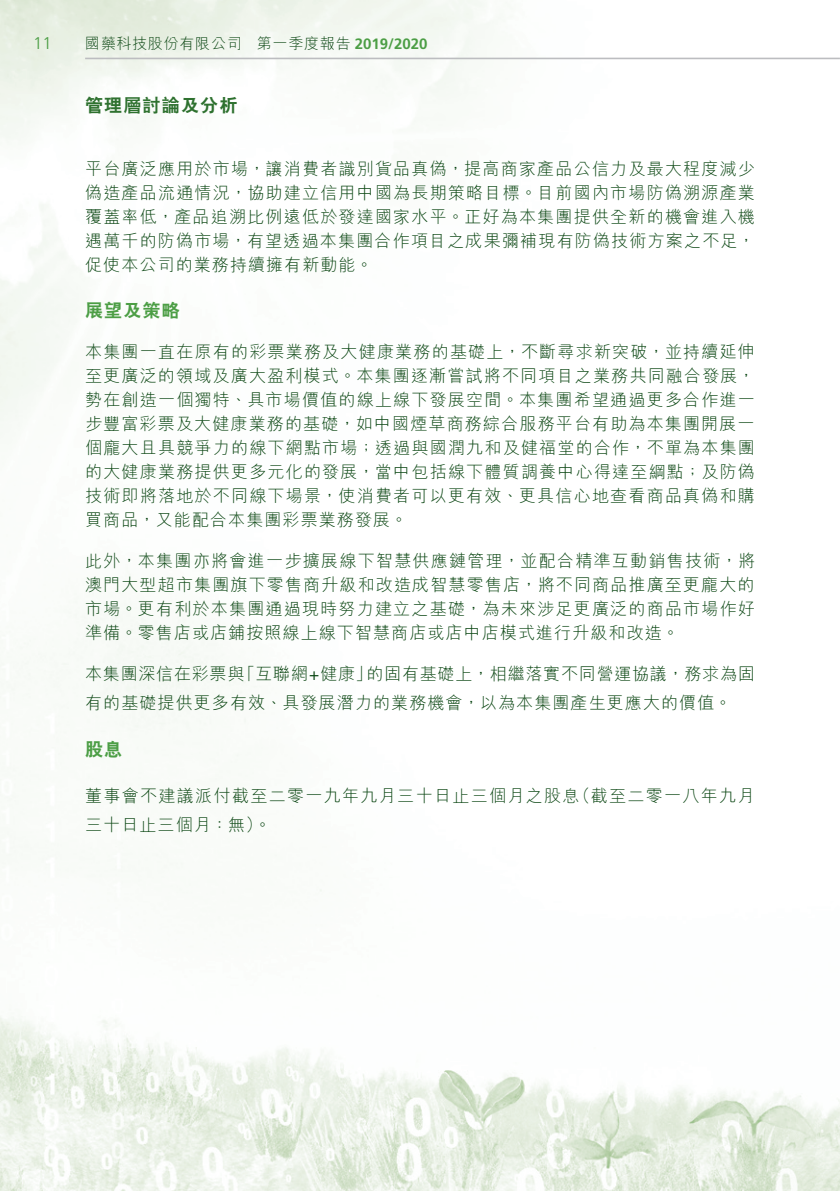
<style>
.page{position:relative;width:840px;height:1191px;background:#fff}
.page>*{position:absolute;margin:0;border:0;box-sizing:border-box;transform-origin:0 0}
.t1{font:800 18px "C Hei 2 HK";letter-spacing:.065em;color:#2e712f}
._03_H1{font:800 18px "C Hei 2 HK";letter-spacing:.065em;color:#4c9e45}
._01_Body_Text{font:300 17px/24px "M Hei HK";letter-spacing:.065em;color:#084410;text-align:justify}
._01_Body_Text-2{font:300 17px "M Hei HK";letter-spacing:.045em;color:#084410}
.t2{font:300 17px "Frutiger LT Std";color:#4c9e45}
.t3{font:700 15px "Frutiger LT Std";color:#4c9e45}
.t4{font:300 15px "M Hei HK";letter-spacing:.05em;color:#084410}
.s1{font-family:"M Hei HK";font-weight:300;color:#084410}
.s2{font-family:"Frutiger LT Std"}
</style>
<div class="page">
<img style="left:0;top:0;width:839px;height:1191px">
<hr style="left:85px;top:58px;width:754px;height:1px;background:#bcbdc0">
<p class="t2" style="left:33px;top:34px;width:20px">11</p>
<p class="t4" style="left:85px;top:33px;width:158px">國藥科技股份有限公司</p>
<p class="t3" style="left:257px;top:35px;width:172px"><span class="s1">第一季度報告</span> 2019/2020</p>
<p class="t1" style="left:85px;top:94px;width:154px">管理層討論及分析</p>
<p class="_01_Body_Text" style="left:85px;top:156px;width:671px">平台廣泛應用於市場，讓消費者識別貨品真偽，提高商家產品公信力及最大程度減少偽造產品流通情況，協助建立信用中國為長期策略目標。目前國內市場防偽溯源產業覆蓋率低，產品追溯比例遠低於發達國家水平。正好為本集團提供全新的機會進入機遇萬千的防偽市場，有望透過本集團合作項目之成果彌補現有防偽技術方案之不足，促使本公司的業務持續擁有新動能。</p>
<p class="_03_H1" style="left:85px;top:298px;width:96px">展望及策略</p>
<p class="_01_Body_Text" style="left:85px;top:339px;width:671px">本集團一直在原有的彩票業務及大健康業務的基礎上，不斷尋求新突破，並持續延伸至更廣泛的領域及廣大盈利模式。本集團逐漸嘗試將不同項目之業務共同融合發展，勢在創造一個獨特、具市場價值的線上線下發展空間。本集團希望通過更多合作進一步豐富彩票及大健康業務的基礎，如中國煙草商務綜合服務平台有助為本集團開展一個龐大且具競爭力的線下網點市場；透過與國潤九和及健福堂的合作，不單為本集團的大健康業務提供更多元化的發展，當中包括線下體質調養中心得達至綱點；及防偽技術即將落地於不同線下場景，使消費者可以更有效、更具信心地查看商品真偽和購買商品，又能配合本集團彩票業務發展。</p>
<p class="_01_Body_Text" style="left:85px;top:548px;width:671px">此外，本集團亦將會進一步擴展線下智慧供應鏈管理，並配合精準互動銷售技術，將澳門大型超市集團旗下零售商升級和改造成智慧零售店，將不同商品推廣至更龐大的市場。更有利於本集團通過現時努力建立之基礎，為未來涉足更廣泛的商品市場作好準備。零售店或店鋪按照線上線下智慧商店或店中店模式進行升級和改造。</p>
<p class="_01_Body_Text-2" style="left:366px;top:662px;width:389px">的固有基礎上，相繼落實不同營運協議，務求為固</p>
<p class="_01_Body_Text" style="left:238px;top:661px;width:136px">「互聯網<span class="s2">+</span>健康」</p>
<p class="_01_Body_Text" style="left:85px;top:659px;width:647px;line-height:29px">本集團深信在彩票與<br>有的基礎提供更多有效、具發展潛力的業務機會，以為本集團產生更應大的價值。</p>
<p class="_03_H1" style="left:85px;top:737px;width:39px">股息</p>
<p class="_01_Body_Text" style="left:573px;top:782px;width:182px">（截至二零一八年九月</p>
<p class="_01_Body_Text" style="left:85px;top:780px;width:495px;line-height:29px">董事會不建議派付截至二零一九年九月三十日止三個月之股息三十日止三個月：無。(</p>
</div>
